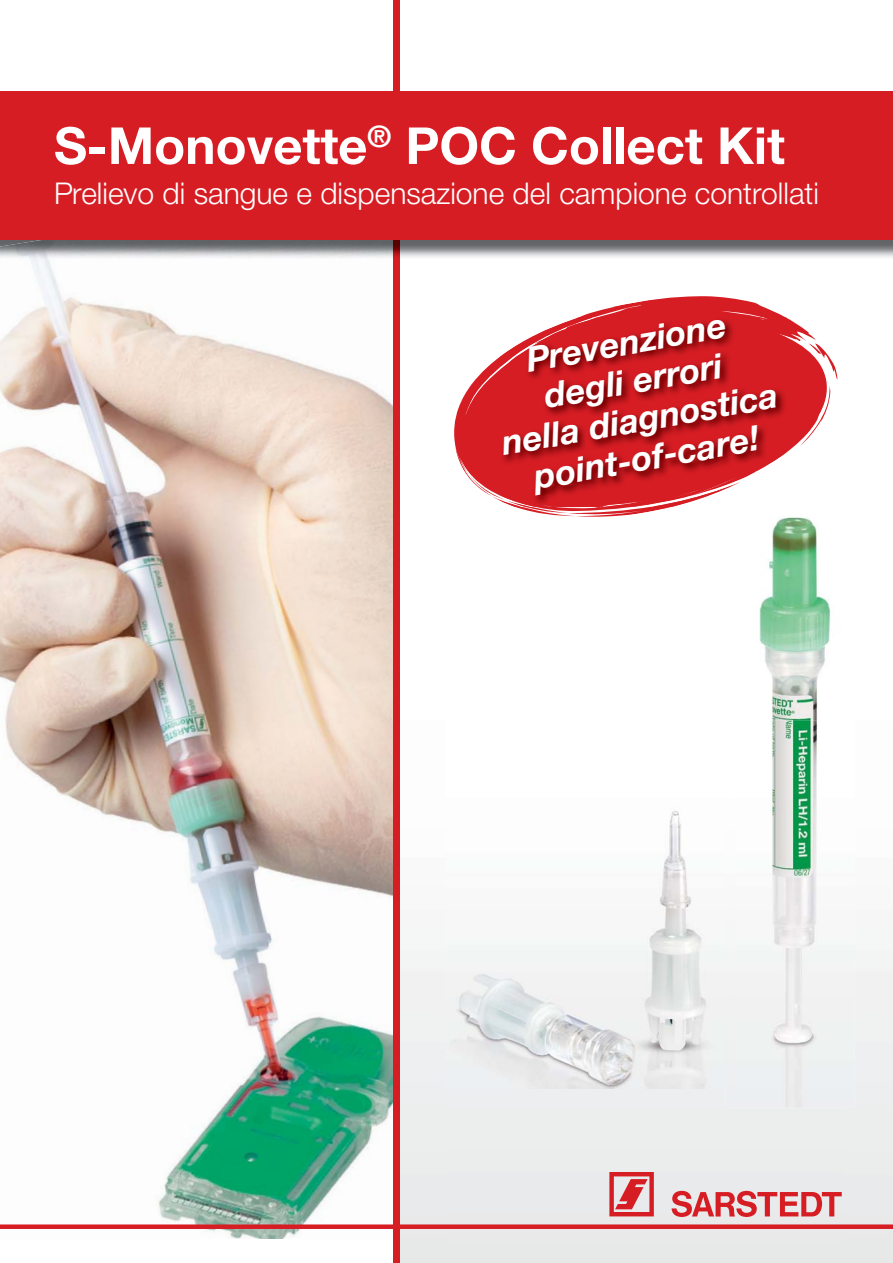
<style>
.page{position:relative;width:893px;height:1263px;background:#fff}
.page>*{position:absolute;margin:0;border:0;box-sizing:border-box;transform-origin:0 0}
.t1{font:700 51px "Helvetica Neue LTW1 G";color:#fff}
.t2{font:italic 700 34.5px/39px "Helvetica Neue LTW1 G";color:#fff;text-align:center}
.t3{font:300 30px "Helvetica Neue LTW1 G";color:#fff}
</style>
<div class="page">
<svg style="left:577px;top:296px;width:239px;height:46px;fill:#d71d24"></svg>
<img style="left:556px;top:318px;width:231px;height:8px">
<img style="left:522px;top:326px;width:265px;height:16px">
<svg style="left:454px;top:342px;width:384px;height:175px;background:#ca3c41"></svg>
<img style="left:501px;top:470px;width:86px;height:16px">
<img style="left:725px;top:472px;width:130px;height:636px">
<img style="left:725px;top:472px;width:62px;height:35px">
<img style="left:725px;top:472px;width:31px;height:13px">
<img style="left:725px;top:472px;width:16px;height:7px">
<img style="left:725px;top:482px;width:16px;height:7px">
<img style="left:445px;top:529px;width:292px;height:559px">
<img style="left:0;top:259px;width:394px;height:980px">
<div style="left:394px;top:0;width:6px;height:1263px;background:#d71d24"></div>
<img style="left:400px;top:240px;width:493px;height:17px">
<img style="left:0;top:240px;width:394px;height:19px">
<div style="left:0;top:91px;width:893px;height:149px;background:#d71d24"></div>
<svg style="left:672px;top:1191px;width:170px;height:26px;background:#e0878b"></svg>
<svg style="left:609px;top:1172px;width:45px;height:44px;background:#de7276"></svg>
<div style="left:0;top:1224px;width:893px;height:5px;background:#d71d24"></div>
<h1 class="t1" style="left:54px;top:116px;width:732px">S-Monovette<sup>®</sup> POC Collect Kit</h1>
<p class="t3" style="left:54px;top:183px;width:766px">Prelievo di sangue e dispensazione del campione controllati</p>
<p class="t2" style="left:486px;top:351px;width:281px;rotate:-10deg">Prevenzione degli errori<br>nella diagnostica point-of-care!</p>
</div>
